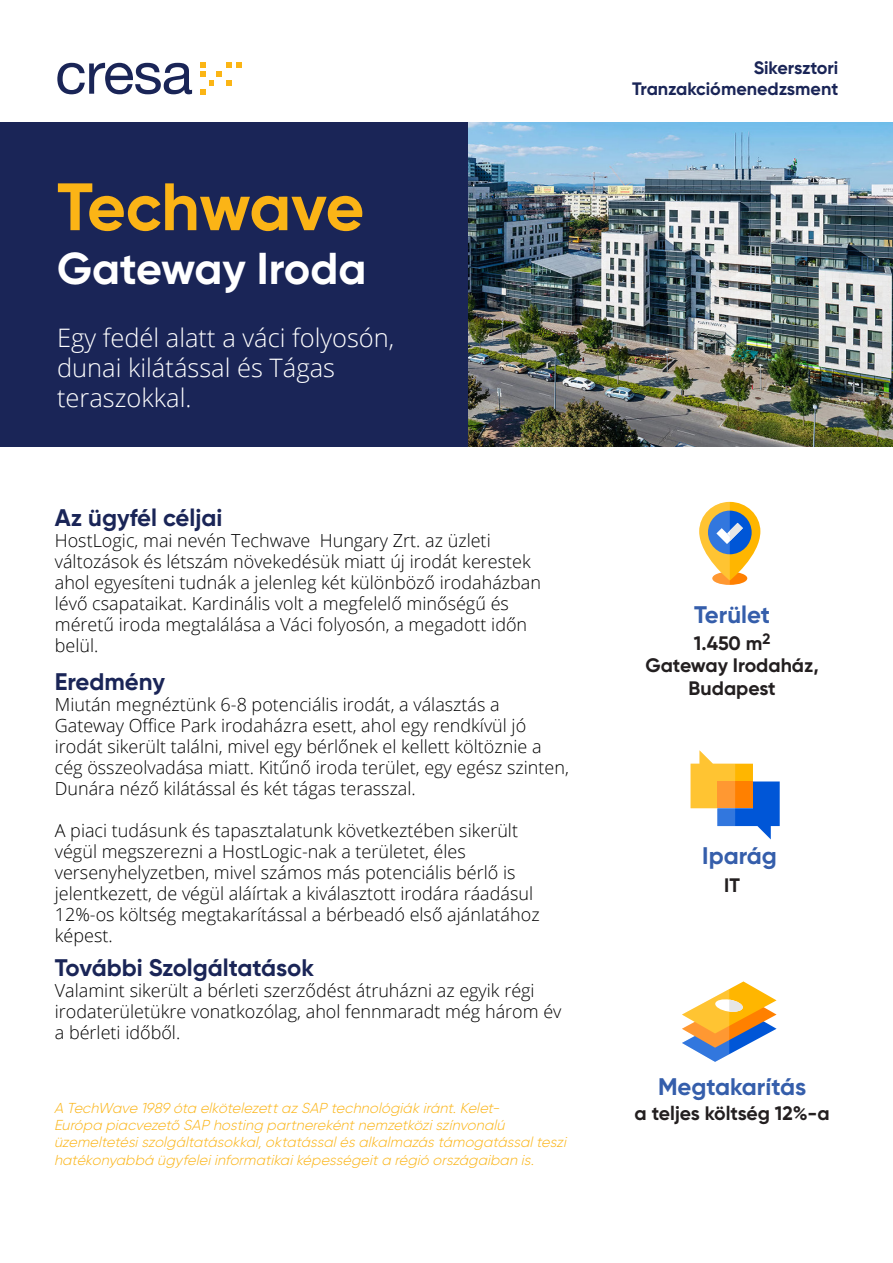
<style>
.page{position:relative;width:893px;height:1263px;background:#fff}
.page>*{position:absolute;margin:0;border:0;box-sizing:border-box;transform-origin:0 0}
.t1{font:700 66.9px "Gilroy";letter-spacing:-.01em;color:#fbb416}
.t2{font:700 44.55px "Gilroy";color:#fff}
.t3{font:300 25.5px/30.3px "Open Sans";color:#fff}
.t4{font:700 24px "Gilroy";color:#1a2557}
.t5{font:700 24px "Gilroy";color:#355eab}
.t6{font:700 19.5px/22.5px "Gilroy";color:#231f20;text-align:center}
.t7{font:300 18px/21px "Open Sans";color:#000}
.t8{font:700 18px "Gilroy";color:#1a2557}
.podkreslenia_cresa{font:italic 300 14.4px/17.4px "Gilroy";color:#fbb416}
</style>
<div class="page">
<div style="left:0;top:123px;width:893px;height:324px;background:#1a2557"></div>
<img style="left:468px;top:123px;width:425px;height:324px">
<svg style="left:57px;top:63px;width:135px;height:31px"></svg>
<svg style="left:201px;top:63px;width:20px;height:31px"></svg>
<svg style="left:227px;top:63px;width:4px;height:4px"></svg>
<svg style="left:227px;top:81px;width:4px;height:4px"></svg>
<svg style="left:237px;top:63px;width:4px;height:4px"></svg>
<div style="left:712px;top:572px;width:35px;height:13px;background:#ff8000;border-radius:50%"></div>
<svg style="left:699px;top:502px;width:61px;height:78px"></svg>
<div style="left:708px;top:511px;width:44px;height:43px;background:#0056d7;border-radius:50%"></div>
<svg style="left:699px;top:502px;width:44px;height:83px"></svg>
<svg style="left:682px;top:981px;width:94px;height:81px"></svg>
<svg style="left:691px;top:750px;width:89px;height:89px"></svg>
<p class="t1" style="left:57px;top:165px;width:309px">Techwave</p>
<p class="t2" style="left:57px;top:241px;width:311px">Gateway Iroda</p>
<p class="t3" style="left:57px;top:322px;width:339px">Egy fedél alatt a váci folyosón, dunai kilátással és Tágas teraszokkal.</p>
<p class="t4" style="left:55px;top:503px;width:169px">Az ügyfél céljai</p>
<p class="t7" style="left:55px;top:529px;width:488px">HostLogic, mai nevén Techwave Hungary Zrt. az üzleti változások és létszám növekedésük miatt új irodát kerestek ahol egyesíteni tudnák a jelenleg két különböző irodaházban lévő csapataikat. Kardinális volt a megfelelő minőségű és méretű iroda megtalálása a Váci folyosón, a megadott időn belül.</p>
<p class="t4" style="left:55px;top:667px;width:112px">Eredmény</p>
<p class="t7" style="left:55px;top:694px;width:516px">Miután megnéztünk 6-8 potenciális irodát, a választás a Gateway Office Park irodaházra esett, ahol egy rendkívül jó irodát sikerült találni, mivel egy bérlőnek el kellett költöznie a cég összeolvadása miatt. Kitűnő iroda terület, egy egész szinten, Dunára néző kilátással és két tágas terasszal.</p>
<p class="t7" style="left:55px;top:820px;width:486px">A piaci tudásunk és tapasztalatunk következtében sikerült végül megszerezni a HostLogic-nak a területet, éles versenyhelyzetben, mivel számos más potenciális bérlő is jelentkezett, de végül aláírtak a kiválasztott irodára ráadásul 12%-os költség megtakarítással a bérbeadó első ajánlatához képest.</p>
<p class="t4" style="left:55px;top:952px;width:261px">További Szolgáltatások</p>
<p class="t7" style="left:55px;top:979px;width:508px">Valamint sikerült a bérleti szerződést átruházni az egyik régi irodaterületükre vonatkozólag, ahol fennmaradt még három év a bérleti időből.</p>
<p class="podkreslenia_cresa" style="left:54px;top:1099px;width:517px">A TechWave 1989 óta elkötelezettaz SAP technológiák iránt.Kelet-<br>Európa piacvezető SAP hosting partnerekéntnemzetköziszínvonalú üzemeltetésiszolgáltatásokkal,oktatássalésalkalmazástámogatássalteszi hatékonyabbá ügyfeleiinformatikaiképességeita régió országaiban is.</p>
<p class="t8" style="left:754px;top:56px;width:86px">Sikersztori</p>
<p class="t8" style="left:632px;top:78px;width:208px">Tranzakciómenedzsment</p>
<p class="t5" style="left:694px;top:599px;width:77px">Terület</p>
<p class="t6" style="left:694px;top:631px;width:78px">1.450 m<sup>2</sup></p>
<p class="t6" style="left:645px;top:654px;width:175px">Gateway Irodaház,<br>Budapest</p>
<p class="t5" style="left:702px;top:840px;width:76px">Iparág</p>
<p class="t6" style="left:724px;top:873px;width:17px">IT</p>
<p class="t5" style="left:658px;top:1071px;width:150px">Megtakarítás</p>
<p class="t6" style="left:635px;top:1102px;width:197px">a teljes költség 12%-a</p>
</div>
